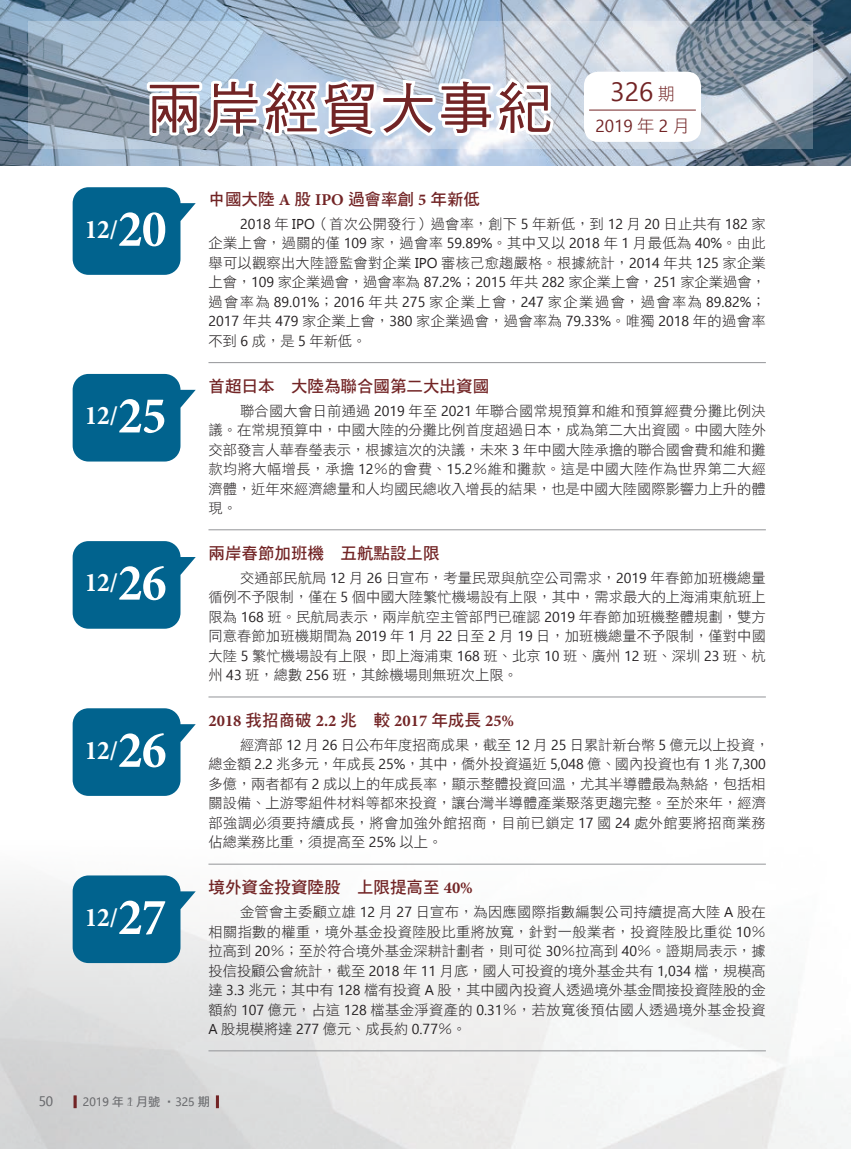
<style>
.page{position:relative;width:851px;height:1149px;background:#fff}
.page>*{position:absolute;margin:0;border:0;box-sizing:border-box;transform-origin:0 0}
.大標-1{font:55.5px "DF Hei Std W5";letter-spacing:.05em;color:#722425}
.t1{font:700 condensed 27px "Minion Pro";color:#fff}
.t2{font:26.4px "Ebrima";color:#722425}
.t3{font:17.4px "Ebrima";color:#722425}
.大世紀-小標-中{font:16.5px "DF Hei Std W7";color:#722425}
.大世紀-小標-中-2{font:700 16.5px "Minion Pro";color:#722425}
.大事記-中文{font:14.25px/19.5px "DF Hei Std W3";letter-spacing:.005em;color:#231f20;text-align:justify}
.頁碼{font:13.5px "Ebrima";color:#6c6d70}
.左下書眉{font:12px "Nirmala UI";color:#6c6d70}
.s1{font-family:"DF Hei Std W3";font-size:17.4px}
.s2{font-family:"DF Hei Std W3"}
.s3{font-size:52.5px}
.s4{font-family:"Minion Pro";font-weight:700}
.s5{font-family:"Ebrima"}
.s6{font-family:"DF Hei Std W7";font-weight:400}
.s7{font-family:"DF Hei Std W5"}
</style>
<div class="page">
<img style="left:0;top:0;width:850px;height:166px">
<svg style="left:28px;top:21px;width:784px;height:128px;background:#a8b5c3"></svg>
<img style="left:0;top:863px;width:850px;height:285px">
<hr style="left:208px;top:362px;width:557px;height:1px;background:#939598">
<hr style="left:208px;top:529px;width:557px;height:1px;background:#939598">
<hr style="left:208px;top:696px;width:557px;height:1px;background:#939598">
<hr style="left:208px;top:863px;width:557px;height:1px;background:#939598">
<hr style="left:208px;top:1050px;width:557px;height:1px;background:#939598">
<div style="left:73px;top:187px;width:107px;height:88px;background:#01638e;border-radius:16px"></div>
<div style="left:73px;top:374px;width:107px;height:87px;background:#01638e;border-radius:16px"></div>
<div style="left:73px;top:541px;width:107px;height:87px;background:#01638e;border-radius:16px"></div>
<div style="left:73px;top:708px;width:107px;height:87px;background:#01638e;border-radius:16px"></div>
<div style="left:73px;top:875px;width:107px;height:87px;background:#01638e;border-radius:16px"></div>
<div style="left:584px;top:72px;width:117px;height:70px;background:#fff;border-radius:14px"></div>
<hr style="left:589px;top:110px;width:106px;height:1px;background:#722425">
<svg style="left:74px;top:1095px;width:3px;height:12px"></svg>
<svg style="left:216px;top:1095px;width:3px;height:12px"></svg>
<svg style="left:144px;top:0;width:412px;height:140px"></svg>
<p class="大標-1" style="left:147px;top:78px;width:407px">兩岸經貿大事紀</p>
<p class="t2" style="left:610px;top:73px;width:66px">326 <span class="s1">期</span></p>
<p class="t3" style="left:595px;top:113px;width:96px">2019 <span class="s2">年</span> 2 <span class="s2">月</span></p>
<p class="t1" style="left:85px;top:210px;width:83px">12/<span class="s3">20</span></p>
<p class="t1" style="left:85px;top:397px;width:83px">12/<span class="s3">25</span></p>
<p class="t1" style="left:85px;top:564px;width:83px">12/<span class="s3">26</span></p>
<p class="t1" style="left:85px;top:731px;width:83px">12/<span class="s3">26</span></p>
<p class="t1" style="left:85px;top:898px;width:83px">12/<span class="s3">27</span></p>
<p class="大世紀-小標-中" style="left:208px;top:190px;width:273px">中國大陸 <span class="s4">A</span> 股 <span class="s4">IPO</span> 過會率創 <span class="s4">5</span> 年新低</p>
<p class="大事記-中文" style="left:208px;top:214px;width:559px;text-indent:31px"><span class="s5">2018</span> 年 <span class="s5">IPO</span>（首次公開發行）過會率，創下 <span class="s5">5</span> 年新低，到 <span class="s5">12</span> 月 <span class="s5">20</span> 日止共有 <span class="s5">182</span> 家企業上會，過關的僅 <span class="s5">109</span> 家，過會率 <span class="s5">59.89%</span>。其中又以 <span class="s5">2018</span> 年 <span class="s5">1</span> 月最低為 <span class="s5">40%</span>。由此舉可以觀察出大陸證監會對企業 <span class="s5">IPO</span> 審核己愈趨嚴格。根據統計，<span class="s5">2014</span> 年共 <span class="s5">125</span> 家企業上會，<span class="s5">109</span> 家企業過會，過會率為 <span class="s5">87.2%</span>；<span class="s5">2015</span> 年共 <span class="s5">282</span> 家企業上會，<span class="s5">251</span> 家企業過會，過會率為 <span class="s5">89.01%</span>；<span class="s5">2016</span> 年共 <span class="s5">275</span> 家企業上會，<span class="s5">247</span> 家企業過會，過會率為 <span class="s5">89.82%</span>；<span class="s5">2017</span> 年共 <span class="s5">479</span> 家企業上會，<span class="s5">380</span> 家企業過會，過會率為 <span class="s5">79.33%</span>。唯獨 <span class="s5">2018</span> 年的過會率不到 <span class="s5">6</span> 成，是 <span class="s5">5</span> 年新低。</p>
<p class="大世紀-小標-中" style="left:208px;top:376px;width:282px">首超日本 大陸為聯合國第二大出資國</p>
<p class="大事記-中文" style="left:208px;top:400px;width:559px;text-indent:31px">聯合國大會日前通過 <span class="s5">2019</span> 年至 <span class="s5">2021</span> 年聯合國常規預算和維和預算經費分攤比例決議。在常規預算中，中國大陸的分攤比例首度超過日本，成為第二大出資國。中國大陸外交部發言人華春瑩表示，根據這次的決議，未來 <span class="s5">3</span> 年中國大陸承擔的聯合國會費和維和攤款均將大幅增長，承擔 <span class="s5">12</span>％的會費、<span class="s5">15.2</span>％維和攤款。這是中國大陸作為世界第二大經濟體，近年來經濟總量和人均國民總收入增長的結果，也是中國大陸國際影響力上升的體現。</p>
<p class="大世紀-小標-中" style="left:208px;top:543px;width:232px">兩岸春節加班機 五航點設上限</p>
<p class="大事記-中文" style="left:208px;top:567px;width:559px;text-indent:31px">交通部民航局 <span class="s5">12</span> 月 <span class="s5">26</span> 日宣布，考量民眾與航空公司需求，<span class="s5">2019</span> 年春節加班機總量循例不予限制，僅在 <span class="s5">5</span> 個中國大陸繁忙機場設有上限，其中，需求最大的上海浦東航班上限為 <span class="s5">168</span> 班。民航局表示，兩岸航空主管部門已確認 <span class="s5">2019</span> 年春節加班機整體規劃，雙方同意春節加班機期間為 <span class="s5">2019</span> 年 <span class="s5">1</span> 月 <span class="s5">22</span> 日至 <span class="s5">2</span> 月 <span class="s5">19</span> 日，加班機總量不予限制，僅對中國大陸 <span class="s5">5</span> 繁忙機場設有上限，即上海浦東 <span class="s5">168</span> 班、北京 <span class="s5">10</span> 班、廣州 <span class="s5">12</span> 班、深圳 <span class="s5">23</span> 班、杭州 <span class="s5">43</span> 班，總數 <span class="s5">256</span> 班，其餘機場則無班次上限。</p>
<p class="大世紀-小標-中-2" style="left:208px;top:708px;width:307px">2018 <span class="s6">我招商破</span> 2.2 <span class="s6">兆 較</span> 2017 <span class="s6">年成長</span> 25%</p>
<p class="大事記-中文" style="left:208px;top:734px;width:562px;text-align:left;text-indent:31px">經濟部 <span class="s5">12</span> 月 <span class="s5">26</span> 日公布年度招商成果，截至 <span class="s5">12</span> 月 <span class="s5">25</span> 日累計新台幣 <span class="s5">5</span> 億元以上投資，總金額 <span class="s5">2.2</span> 兆多元，年成長 <span class="s5">25%</span>，其中，僑外投資逼近 <span class="s5">5,048</span> 億、國內投資也有 <span class="s5">1</span> 兆 <span class="s5">7,300</span>多億，兩者都有 <span class="s5">2</span> 成以上的年成長率，顯示整體投資回溫，尤其半導體最為熱絡，包括相關設備、上游零組件材料等都來投資，讓台灣半導體產業聚落更趨完整。至於來年，經濟部強調必須要持續成長，將會加強外館招商，目前已鎖定 <span class="s5">17</span> 國 <span class="s5">24</span> 處外館要將招商業務佔總業務比重，須提高至 <span class="s5">25%</span> 以上。</p>
<p class="大世紀-小標-中" style="left:208px;top:877px;width:266px">境外資金投資陸股 上限提高至 <span class="s4">40%</span></p>
<p class="大事記-中文" style="left:208px;top:901px;width:559px;text-indent:31px">金管會主委顧立雄 <span class="s5">12</span> 月 <span class="s5">27</span> 日宣布，為因應國際指數編製公司持續提高大陸 <span class="s5">A</span> 股在相關指數的權重，境外基金投資陸股比重將放寬，針對一般業者，投資陸股比重從 <span class="s5">10</span>％拉高到 <span class="s5">20</span>％；至於符合境外基金深耕計劃者，則可從 <span class="s5">30</span>％拉高到 <span class="s5">40</span>％。證期局表示，據投信投顧公會統計，截至 <span class="s5">2018</span> 年 <span class="s5">11</span> 月底，國人可投資的境外基金共有 <span class="s5">1,034</span> 檔，規模高達 <span class="s5">3.3</span> 兆元；其中有 <span class="s5">128</span> 檔有投資 <span class="s5">A</span> 股，其中國內投資人透過境外基金間接投資陸股的金額約 <span class="s5">107</span> 億元，占這 <span class="s5">128</span> 檔基金淨資產的 <span class="s5">0.31</span>％，若放寬後預估國人透過境外基金投資<span class="s5">A</span> 股規模將達 <span class="s5">277</span> 億元、成長約 <span class="s5">0.77</span>％。</p>
<p class="頁碼" style="left:39px;top:1091px;width:16px">50</p>
<p class="左下書眉" style="left:83px;top:1091px;width:128px">2019 <span class="s7">年</span> 1 <span class="s7">月號 ‧</span>325 <span class="s7">期</span></p>
<p class="左下書眉" style="left:127px;top:1091px;width:8px">2</p>
<p class="左下書眉" style="left:188px;top:1091px;width:8px">6</p>
</div>
